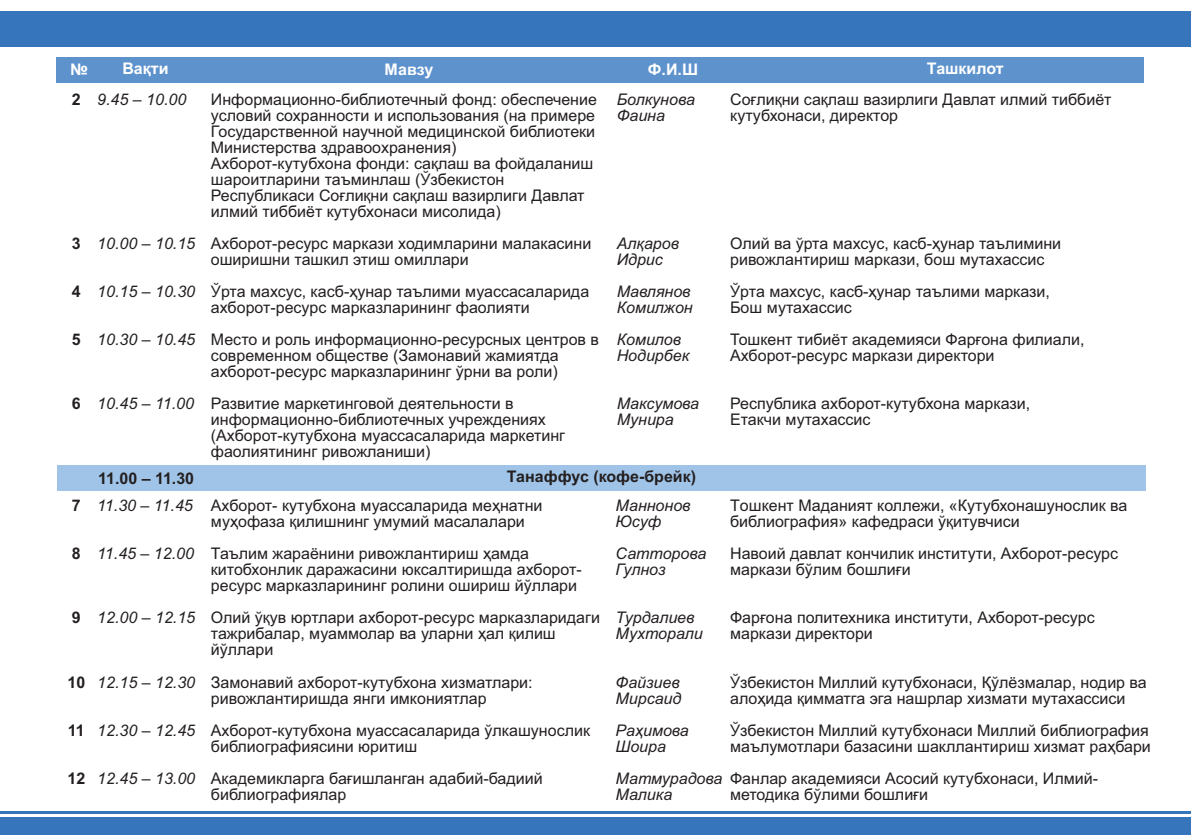
<style>
.page{position:relative;width:1191px;height:840px;background:#fff}
.page>*{position:absolute;margin:0;border:0;box-sizing:border-box;transform-origin:0 0}
.t1{font:16px/16px "Arial";color:#231f20}
.t2{font:italic 16px/16px "Arial";color:#231f20}
.t3{font:700 16px "Arial";color:#231f20}
.t4{font:700 16px "Arial";color:#fff}
</style>
<div class="page">
<div style="left:0;top:816px;width:1191px;height:17px;background:#3674bb"></div>
<hr style="left:0;top:811px;width:1191px;height:2px;background:#3674bb">
<div style="left:0;top:11px;width:1191px;height:29px;background:#3674bb"></div>
<hr style="left:0;top:41px;width:1191px;height:3px;background:#3674bb">
<hr style="left:0;top:45px;width:1191px;height:2px;background:#3674bb">
<div style="left:56px;top:57px;width:1088px;height:25px;background:#5e92cc"></div>
<div style="left:57px;top:465px;width:1088px;height:25px;background:#a0c4e8"></div>
<p class="t4" style="left:70px;top:64px;width:19px">№</p>
<p class="t4" style="left:122px;top:63px;width:48px">Вақти</p>
<p class="t4" style="left:385px;top:64px;width:50px">Мавзу</p>
<p class="t4" style="left:648px;top:64px;width:52px">Ф.И.Ш</p>
<p class="t4" style="left:927px;top:62px;width:78px">Ташкилот</p>
<p class="t2" style="left:97px;top:92px;width:90px">9.45 – 10.00</p>
<p class="t1" style="left:211px;top:92px;width:387px">Информационно-библиотечный фонд: обеспечение условий сохранности и использования (на примере Государственной научной медицинской библиотеки Министерства здравоохранения)<br>Ахборот-кутубхона фонди: сақлаш ва фойдаланиш шароитларини таъминлаш (Ўзбекистон Республикаси Соғлиқни сақлаш вазирлиги Давлат илмий тиббиёт кутубхонаси мисолида)</p>
<p class="t1" style="left:211px;top:236px;width:382px">Ахборот-ресурс маркази ходимларини малакасини оширишни ташкил этиш омиллари</p>
<p class="t1" style="left:211px;top:284px;width:380px">Ўрта махсус, касб-ҳунар таълими муассасаларида ахборот-ресурс марказларининг фаолияти</p>
<p class="t1" style="left:211px;top:332px;width:389px">Место и роль информационно-ресурсных центров в современном обществе (Замонавий жамиятда ахборот-ресурс марказларининг ўрни ва роли)</p>
<p class="t1" style="left:211px;top:396px;width:356px">Развитие маркетинговой деятельности в информационно-библиотечных учреждениях (Ахборот-кутубхона муассасаларида маркетинг фаолиятининг ривожланиши)</p>
<p class="t1" style="left:730px;top:92px;width:383px">Соғлиқни сақлаш вазирлиги Давлат илмий тиббиёт кутубхонаси, директор</p>
<p class="t3" style="left:72px;top:93px;width:10px">2</p>
<p class="t2" style="left:617px;top:92px;width:80px">Болкунова<br>Фаина</p>
<p class="t1" style="left:730px;top:236px;width:332px">Олий ва ўрта махсус, касб-ҳунар таълимини ривожлантириш маркази, бош мутахассис</p>
<p class="t1" style="left:730px;top:284px;width:321px">Ўрта махсус, касб-ҳунар таълими маркази,<br>Бош мутахассис</p>
<p class="t1" style="left:730px;top:332px;width:356px">Тошкент тибиёт академияси Фарғона филиали,<br>Ахборот-ресурс маркази директори</p>
<p class="t1" style="left:730px;top:396px;width:302px">Республика ахборот-кутубхона маркази,<br>Етакчи мутахассис</p>
<p class="t3" style="left:72px;top:237px;width:10px">3</p>
<p class="t3" style="left:72px;top:285px;width:10px">4</p>
<p class="t3" style="left:72px;top:333px;width:10px">5</p>
<p class="t2" style="left:97px;top:236px;width:99px">10.00 – 10.15</p>
<p class="t2" style="left:97px;top:284px;width:99px">10.15 – 10.30</p>
<p class="t2" style="left:97px;top:332px;width:99px">10.30 – 10.45</p>
<p class="t2" style="left:617px;top:236px;width:64px">Алқаров<br>Идрис</p>
<p class="t2" style="left:617px;top:284px;width:77px">Мавлянов<br>Комилжон</p>
<p class="t2" style="left:617px;top:332px;width:74px">Комилов<br>Нодирбек</p>
<p class="t2" style="left:617px;top:396px;width:84px">Максумова<br>Мунира</p>
<p class="t3" style="left:72px;top:397px;width:10px">6</p>
<p class="t2" style="left:97px;top:396px;width:98px">10.45 – 11.00</p>
<p class="t3" style="left:72px;top:499px;width:10px">7</p>
<p class="t3" style="left:72px;top:547px;width:10px">8</p>
<p class="t3" style="left:72px;top:611px;width:10px">9</p>
<p class="t3" style="left:67px;top:675px;width:19px">10</p>
<p class="t3" style="left:68px;top:723px;width:18px">11</p>
<p class="t3" style="left:67px;top:771px;width:19px">12</p>
<p class="t3" style="left:98px;top:472px;width:98px">11.00 – 11.30</p>
<p class="t3" style="left:507px;top:470px;width:191px">Танаффус (кофе-брейк)</p>
<p class="t2" style="left:97px;top:499px;width:97px">11.30 – 11.45</p>
<p class="t2" style="left:97px;top:547px;width:98px">11.45 – 12.00</p>
<p class="t1" style="left:211px;top:499px;width:333px">Ахборот- кутубхона муассаларида меҳнатни муҳофаза қилишнинг умумий масалалари</p>
<p class="t1" style="left:211px;top:547px;width:372px">Таълим жараёнини ривожлантириш ҳамда китобхонлик даражасини юксалтиришда ахборот&shy;ресурс марказларининг ролини ошириш йўллари</p>
<p class="t1" style="left:211px;top:611px;width:390px">Олий ўқув юртлари ахборот-ресурс марказларидаги тажрибалар, муаммолар ва уларни ҳал қилиш йўллари</p>
<p class="t1" style="left:211px;top:675px;width:323px">Замонавий ахборот-кутубхона хизматлари: ривожлантиришда янги имкониятлар</p>
<p class="t1" style="left:211px;top:723px;width:380px">Ахборот-кутубхона муассасаларида ўлкашунослик библиографиясини юритиш</p>
<p class="t1" style="left:211px;top:771px;width:333px">Академикларга бағишланган адабий-бадиий библиографиялар</p>
<p class="t2" style="left:615px;top:499px;width:76px">Маннонов<br>Юсуф</p>
<p class="t2" style="left:615px;top:547px;width:92px">Сатторова<br>Гулноз</p>
<p class="t2" style="left:615px;top:611px;width:89px">Турдалиев<br>Мухторали</p>
<p class="t2" style="left:615px;top:675px;width:67px">Файзиев<br>Мирсаид</p>
<p class="t2" style="left:615px;top:723px;width:75px">Раҳимова<br>Шоира</p>
<p class="t2" style="left:615px;top:771px;width:108px">Матмурадова<br>Малика</p>
<p class="t2" style="left:97px;top:611px;width:99px">12.00 – 12.15</p>
<p class="t2" style="left:97px;top:675px;width:99px">12.15 – 12.30</p>
<p class="t2" style="left:97px;top:723px;width:99px">12.30 – 12.45</p>
<p class="t2" style="left:97px;top:771px;width:99px">12.45 – 13.00</p>
<p class="t1" style="left:730px;top:499px;width:399px">Тoшкент Маданият коллежи, «Кутубхонашунослик ва библиография» кафедраси ўқитувчиси</p>
<p class="t1" style="left:730px;top:547px;width:389px">Навоий давлат кончилик институти, Ахборот-ресурс маркази бўлим бошлиғи</p>
<p class="t1" style="left:730px;top:611px;width:366px">Фарғона политехника институти, Ахборот-ресурс маркази директори</p>
<p class="t1" style="left:730px;top:675px;width:418px">Ўзбекистон Миллий кутубхонаси, Қўлёзмалар, нодир ва алоҳида қимматга эга нашрлар хизмати мутахассиси</p>
<p class="t1" style="left:730px;top:723px;width:422px">Ўзбекистон Миллий кутубхонаси Миллий библиография маълумотлари базасини шакллантириш хизмат раҳбари</p>
<p class="t1" style="left:730px;top:771px;width:369px">Фанлар академияси Асосий кутубхонаси, Илмий&shy;методика бўлими бошлиғи</p>
</div>
